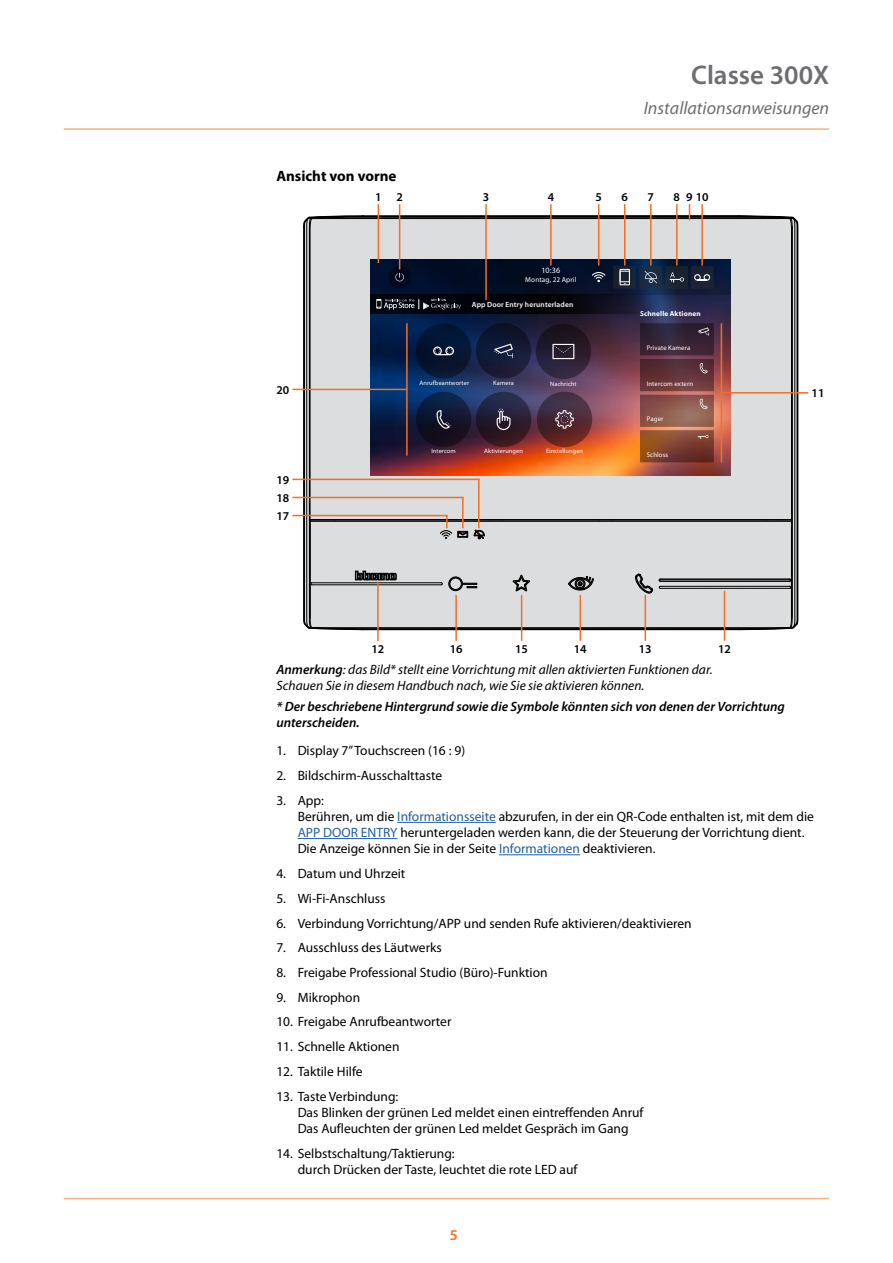
<style>
.page{position:relative;width:893px;height:1263px;background:#fff}
.page>*{position:absolute;margin:0;border:0;box-sizing:border-box;transform-origin:0 0}
.t1{font:600 27px "Myriad Pro";color:#6d6e71}
.t2{font:italic 18px "Myriad Pro";color:#6d6e71}
.t3{font:700 15px "Myriad Pro";color:#000}
.t4{font:600 15px "Myriad Pro";color:#f36f21}
.t5{font:13.5px/16.2px "Myriad Pro";color:#000}
.t6{font:italic 13.5px/16.2px "Myriad Pro";color:#000}
.t7{font:italic 600 13.5px/16.2px "Myriad Pro";color:#000}
.t8{font:600 12px/18px "Myriad Pro";color:#000}
.t9{font:8.1px "Myriad Pro";color:#fff}
.t10{font:600 7.5px "Myriad Pro";letter-spacing:.02em;color:#fff}
.t11{font:700 7.2px "Myriad Pro";letter-spacing:.02em;color:#fff}
.t12{font:7.2px "Myriad Pro";letter-spacing:.02em;color:#fff}
.t13{font:6.75px "Myriad Pro";letter-spacing:.02em;color:#fff}
.t14{font:6.3px "Myriad Pro";letter-spacing:.02em;color:#fff}
.s1{font-weight:600}
.s2{color:#215e9e}
</style>
<div class="page">
<hr style="left:64px;top:128px;width:765px;height:2px;background:#fab383">
<hr style="left:64px;top:1198px;width:765px;height:1px;background:#fab383">
<hr style="left:397px;top:822px;width:99px;height:1px;background:#215e9e">
<hr style="left:298px;top:838px;width:99px;height:1px;background:#215e9e">
<hr style="left:499px;top:854px;width:81px;height:1px;background:#215e9e">
<hr style="left:645px;top:595px;width:1px;height:46px;background:#f36f21">
<hr style="left:580px;top:595px;width:1px;height:46px;background:#f36f21">
<hr style="left:521px;top:595px;width:1px;height:46px;background:#f36f21">
<hr style="left:455px;top:595px;width:2px;height:46px;background:#f36f21">
<hr style="left:377px;top:581px;width:2px;height:60px;background:#f36f21">
<hr style="left:724px;top:591px;width:1px;height:50px;background:#f36f21">
<hr style="left:292px;top:479px;width:187px;height:1px;background:#f36f21">
<hr style="left:292px;top:389px;width:115px;height:1px;background:#f36f21">
<hr style="left:292px;top:497px;width:172px;height:1px;background:#f36f21">
<hr style="left:292px;top:515px;width:156px;height:1px;background:#f36f21">
<hr style="left:721px;top:392px;width:87px;height:2px;background:#f36f21">
<img style="left:306px;top:204px;width:493px;height:426px">
<div style="left:68px;top:319px;width:14px;height:15px;border:1px solid #b3b3b3;border-radius:50%"></div>
<div style="left:69px;top:313px;width:7px;height:7px;border:1px solid #b3b3b3;border-radius:3px"></div>
<div style="left:64px;top:318px;width:8px;height:8px;background:#fff;border-radius:2px"></div>
<div style="left:64px;top:318px;width:8px;height:8px;border:1px solid #b3b3b3;border-radius:2px"></div>
<p class="t3" style="left:276px;top:166px;width:122px">Ansicht von vorne</p>
<h1 class="t1" style="left:691px;top:58px;width:139px">Classe 300X</h1>
<h2 class="t2" style="left:644px;top:97px;width:187px">Installationsanweisungen</h2>
<p class="t8" style="left:483px;top:188px;width:8px">3</p>
<p class="t8" style="left:595px;top:188px;width:8px">5</p>
<p class="t8" style="left:621px;top:188px;width:8px">6</p>
<p class="t8" style="left:375px;top:188px;width:29px">1 2</p>
<p class="t8" style="left:548px;top:188px;width:8px">4</p>
<p class="t8" style="left:648px;top:188px;width:8px">7</p>
<p class="t8" style="left:674px;top:188px;width:8px">8</p>
<p class="t8" style="left:686px;top:188px;width:24px">910</p>
<p class="t8" style="left:276px;top:381px;width:14px">20</p>
<p class="t8" style="left:276px;top:471px;width:14px">19</p>
<p class="t8" style="left:276px;top:489px;width:14px">18<br>17</p>
<p class="t9" style="left:542px;top:265px;width:20px">10:36</p>
<p class="t12" style="left:525px;top:275px;width:53px">Montag, 22 April</p>
<p class="t10" style="left:472px;top:300px;width:103px">App Door Entry herunterladen</p>
<p class="t14" style="left:420px;top:379px;width:51px">Anrufbeantworter</p>
<p class="t14" style="left:493px;top:379px;width:22px">Kamera</p>
<p class="t14" style="left:550px;top:380px;width:28px">Nachricht</p>
<p class="t14" style="left:431px;top:447px;width:26px">Intercom</p>
<p class="t14" style="left:546px;top:447px;width:39px">Einstellungen</p>
<p class="t14" style="left:484px;top:447px;width:40px">Aktivierungen</p>
<p class="t11" style="left:640px;top:309px;width:62px">Schnelle Aktionen</p>
<p class="t13" style="left:647px;top:344px;width:45px">Private Kamera</p>
<p class="t13" style="left:647px;top:379px;width:48px">Intercom extern</p>
<p class="t13" style="left:647px;top:415px;width:18px">Pager</p>
<p class="t13" style="left:647px;top:450px;width:23px">Schloss</p>
<p class="t8" style="left:812px;top:384px;width:14px">11</p>
<p class="t8" style="left:371px;top:640px;width:14px">12</p>
<p class="t8" style="left:450px;top:640px;width:14px">16</p>
<p class="t8" style="left:515px;top:640px;width:14px">15</p>
<p class="t8" style="left:574px;top:640px;width:14px">14</p>
<p class="t8" style="left:639px;top:640px;width:14px">13</p>
<p class="t8" style="left:718px;top:640px;width:14px">12</p>
<p class="t6" style="left:276px;top:661px;width:438px"><span class="s1">Anmerkung</span>: das Bild* stellt eine Vorrichtung mit allen aktivierten Funktionen dar.<br>Schauen Sie in diesem Handbuch nach, wie Sie sie aktivieren können.</p>
<p class="t7" style="left:276px;top:698px;width:510px">* Der beschriebene Hintergrund sowie die Symbole könnten sich von denen der Vorrichtung unterscheiden.</p>
<p class="t5" style="left:276px;top:742px;width:190px">1. Display 7” Touchscreen (16 : 9)</p>
<p class="t5" style="left:276px;top:767px;width:167px">2. Bildschirm-Ausschalttaste</p>
<p class="t5" style="left:298px;top:792px;width:518px;text-indent:-21px">3. App:<br>Berühren, um die <span class="s2">Informationsseite</span> abzurufen, in der ein QR-Code enthalten ist, mit dem die <span class="s2">APP DOOR ENTRY</span> heruntergeladen werden kann, die der Steuerung der Vorrichtung dient.<br>Die Anzeige können Sie in der Seite <span class="s2">Informationen</span> deaktivieren.</p>
<p class="t5" style="left:276px;top:865px;width:130px">4. Datum und Uhrzeit</p>
<p class="t5" style="left:276px;top:890px;width:111px">5. Wi-Fi-Anschluss</p>
<p class="t5" style="left:276px;top:915px;width:417px">6. Verbindung Vorrichtung/APP und senden Rufe aktivieren/deaktivieren</p>
<p class="t5" style="left:276px;top:939px;width:167px">7. Ausschluss des Läutwerks</p>
<p class="t5" style="left:276px;top:964px;width:273px">8. Freigabe Professional Studio (Büro)-Funktion</p>
<p class="t5" style="left:276px;top:989px;width:85px">9. Mikrophon</p>
<p class="t5" style="left:276px;top:1013px;width:177px">10. Freigabe Anrufbeantworter</p>
<p class="t5" style="left:276px;top:1038px;width:125px">11. Schnelle Aktionen</p>
<p class="t5" style="left:276px;top:1063px;width:88px">12. Taktile Hilfe</p>
<p class="t5" style="left:298px;top:1088px;width:347px;text-indent:-21px">13. Taste Verbindung:<br>Das Blinken der grünen Led meldet einen eintreffenden Anruf<br>Das Aufleuchten der grünen Led meldet Gespräch im Gang</p>
<p class="t5" style="left:298px;top:1145px;width:281px;text-indent:-21px">14. Selbstschaltung/Taktierung:<br>durch Drücken der Taste, leuchtet die rote LED auf</p>
<p class="t4" style="left:450px;top:1225px;width:10px">5</p>
</div>
